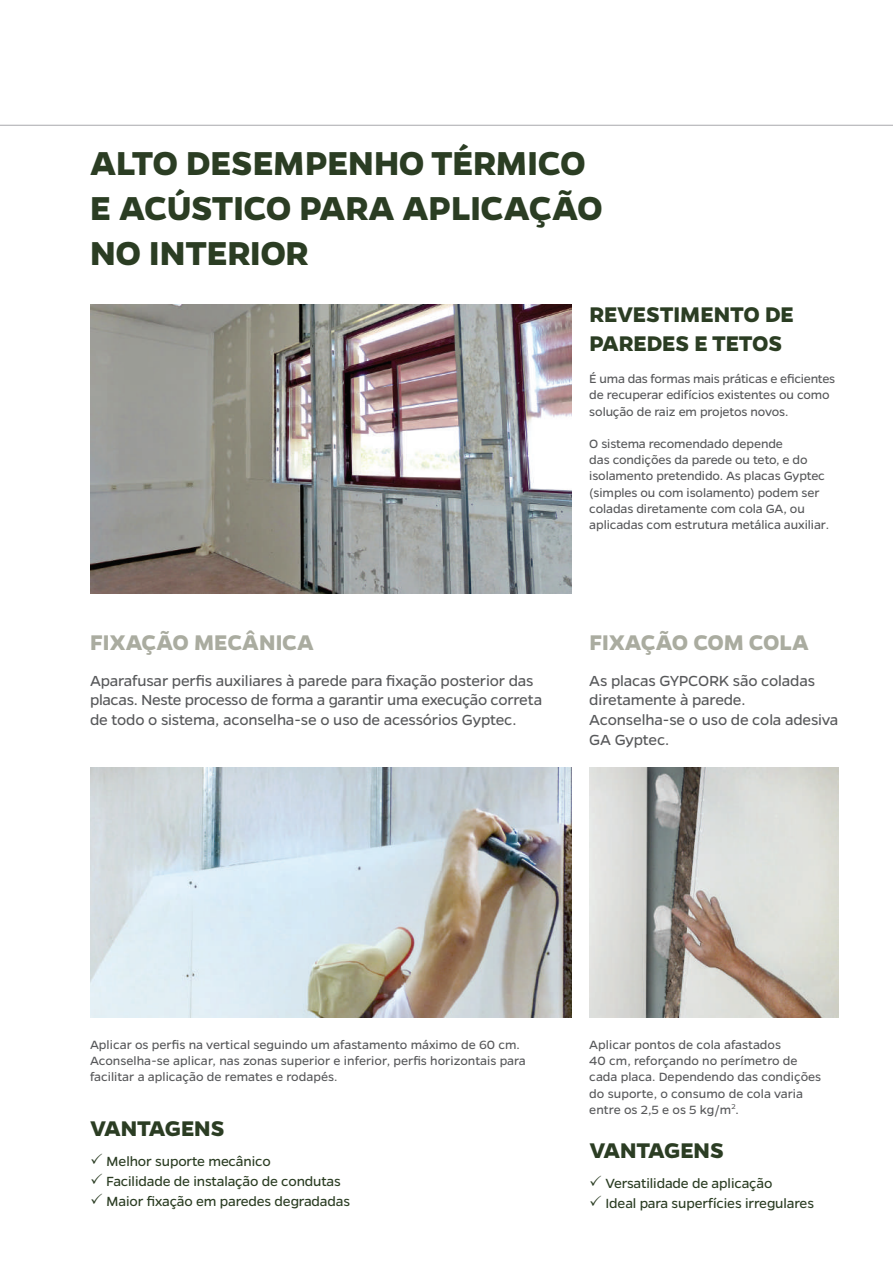
<style>
.page{position:relative;width:893px;height:1263px;background:#fff}
.page>*{position:absolute;margin:0;border:0;box-sizing:border-box;transform-origin:0 0}
.t1{font:700 37.5px/45px "Gentona";letter-spacing:-.01em;color:#2b3d23}
.t2{font:700 24px/28.8px "Gentona";letter-spacing:-.005em;color:#2b3d23}
.t3{font:700 24px "Gentona";color:#aaaca0}
.t4{font:16.5px/19.8px "Gentona";letter-spacing:-.01em;color:#57585a}
.t5{font:15px/19.8px "Gentona";letter-spacing:-.01em;color:#2b3d23}
.t6{font:13.5px/16.2px "Gentona";letter-spacing:-.005em;color:#57585a}
</style>
<div class="page">
<hr style="left:0;top:125px;width:893px;height:1px;background:#a8a9ad">
<img style="left:91px;top:304px;width:480px;height:289px">
<img style="left:90px;top:767px;width:481px;height:251px">
<img style="left:589px;top:767px;width:250px;height:251px">
<h1 class="t1" style="left:90px;top:140px;width:514px">ALTO DESEMPENHO TÉRMICO<br>E ACÚSTICO PARA APLICAÇÃO<br>NO INTERIOR</h1>
<h2 class="t3" style="left:90px;top:628px;width:225px">FIXAÇÃO MECÂNICA</h2>
<p class="t4" style="left:90px;top:670px;width:454px">Aparafusar perfis auxiliares à parede para fixação posterior das placas. Neste processo de forma a garantir uma execução correta de todo o sistema, aconselha-se o uso de acessórios Gyptec.</p>
<h2 class="t2" style="left:589px;top:300px;width:206px">REVESTIMENTO DE<br>PAREDES E TETOS</h2>
<p class="t6" style="left:589px;top:371px;width:247px">É uma das formas mais práticas e eficientes de recuperar edifícios existentes ou como solução de raiz em projetos novos.</p>
<p class="t6" style="left:589px;top:436px;width:241px">O sistema recomendado depende<br>das condições da parede ou teto, e do isolamento pretendido. As placas Gyptec (simples ou com isolamento) podem ser coladas diretamente com cola GA, ou aplicadas com estrutura metálica auxiliar.</p>
<h2 class="t3" style="left:589px;top:628px;width:221px">FIXAÇÃO COM COLA</h2>
<p class="t4" style="left:589px;top:670px;width:250px">As placas GYPCORK são coladas diretamente à parede.<br>Aconselha-se o uso de cola adesiva<br>GA Gyptec.</p>
<p class="t6" style="left:90px;top:1037px;width:437px">Aplicar os perfis na vertical seguindo um afastamento máximo de 60 cm.<br>Aconselha-se aplicar, nas zonas superior e inferior, perfis horizontais para facilitar a aplicação de remates e rodapés.</p>
<p class="t6" style="left:589px;top:1037px;width:233px">Aplicar pontos de cola afastados<br>40 cm, reforçando no perímetro de cada placa. Dependendo das condições do suporte, o consumo de cola varia entre os 2,5 e os 5 kg/m<sup>2</sup>.</p>
<h2 class="t2" style="left:90px;top:1113px;width:136px">VANTAGENS</h2>
<p class="t5" style="left:106px;top:1151px;width:245px">Melhor suporte mecânico<br>Facilidade de instalação de condutas<br>Maior fixação em paredes degradadas</p>
<h2 class="t2" style="left:589px;top:1136px;width:136px">VANTAGENS</h2>
<p class="t5" style="left:606px;top:1173px;width:210px">Versatilidade de aplicação<br>Ideal para superfícies irregulares</p>
</div>
